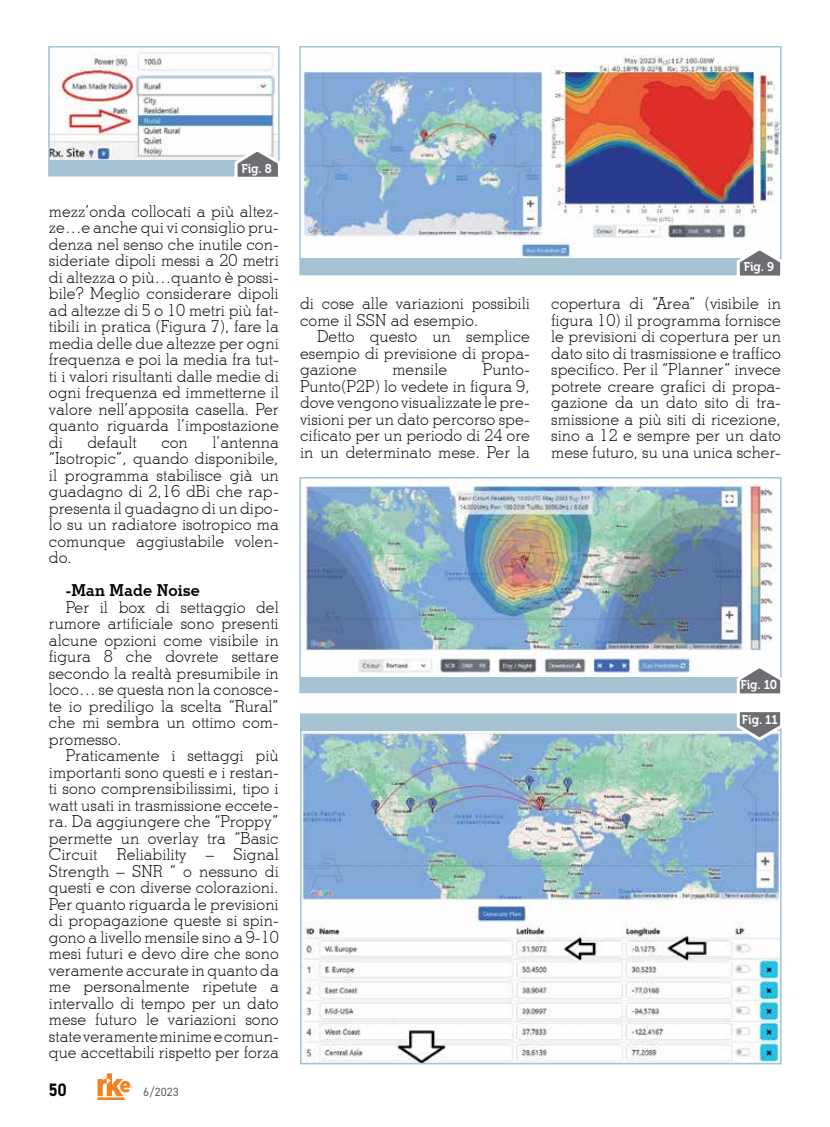
<style>
.page{position:relative;width:830px;height:1127px;background:#fff}
.page>*{position:absolute;margin:0;border:0;box-sizing:border-box;transform-origin:0 0}
.t1{font:700 18px "DIN2014";color:#000;scale:.9 1}
.t2{font:300 16.5px/16.5px "Stymie BT";color:#000;text-align:justify}
.t3{font:700 16.5px "Stymie BT";color:#000}
.t4{font:12.75px "Museo 700";letter-spacing:-.01em;color:#fff;scale:.95 1}
.t5{font:12px "DIN2014";color:#636466}
</style>
<div class="page">
<svg style="left:97px;top:1073px;width:33px;height:27px"></svg>
<div style="left:49px;top:47px;width:230px;height:129px;background:#a5c3d2"></div>
<img style="left:51px;top:49px;width:225px;height:110px">
<div style="left:48px;top:46px;width:231px;height:130px;border:2px solid #a5c3d2"></div>
<div style="left:300px;top:47px;width:480px;height:228px;background:#a5c3d2"></div>
<img style="left:302px;top:49px;width:476px;height:208px">
<div style="left:299px;top:46px;width:482px;height:229px;border:2px solid #a5c3d2"></div>
<div style="left:300px;top:478px;width:480px;height:214px;background:#a5c3d2"></div>
<img style="left:302px;top:480px;width:476px;height:196px">
<div style="left:299px;top:477px;width:482px;height:216px;border:2px solid #a5c3d2"></div>
<div style="left:301px;top:714px;width:479px;height:349px;background:#a5c3d2"></div>
<img style="left:303px;top:731px;width:475px;height:330px">
<div style="left:300px;top:713px;width:481px;height:351px;border:2px solid #a5c3d2"></div>
<svg style="left:735px;top:712px;width:47px;height:31px"></svg>
<svg style="left:233px;top:146px;width:47px;height:31px"></svg>
<svg style="left:735px;top:244px;width:47px;height:32px;background:#afb1b3"></svg>
<svg style="left:735px;top:662px;width:47px;height:32px;background:#b0b2b4"></svg>
<p class="t4" style="left:241px;top:161px;width:33px">Fig. 8</p>
<p class="t2" style="left:49px;top:202px;width:231px">mezz’onda collocati a più altez&shy;ze…e anche qui vi consiglio pru&shy;denza nel senso che inutile con&shy;sideriate dipoli messi a 20 metri di altezza o più…quanto è possi&shy;bile? Meglio considerare dipoli ad altezze di 5 o 10 metri più fat&shy;tibili in pratica (Figura 7), fare la media delle due altezze per ogni frequenza e poi la media fra tut&shy;ti i valori risultanti dalle medie di ogni frequenza ed immetterne il valore nell’apposita casella. Per quanto riguarda l’impostazione di</p>
<p class="t2" style="left:49px;top:433px;width:231px;text-indent:163px">l’antenna “Isotropic”, quando disponibile, il programma stabilisce già un guadagno di 2,16 dBi che rap&shy;presenta il guadagno di un dipo&shy;lo su un radiatore isotropico ma comunque aggiustabile volen&shy;do.</p>
<p class="t3" style="left:66px;top:580px;width:135px">-Man Made Noise</p>
<p class="t2" style="left:49px;top:598px;width:231px;text-indent:17px">Per il box di settaggio del rumore artificiale sono presenti alcune opzioni come visibile in figura 8 che dovrete settare secondo la realtà presumibile in loco… se questa non la conosce&shy;te io prediligo la scelta “Rural” che mi sembra un ottimo com&shy;promesso.</p>
<p class="t2" style="left:49px;top:747px;width:231px;text-indent:17px">Praticamente i settaggi più importanti sono questi e i restan&shy;ti sono comprensibilissimi, tipo i watt usati in trasmissione eccete&shy;ra. Da aggiungere che “Proppy” permette un overlay tra “Basic Circuit Reliability – Signal Strength – SNR “ o nessuno di questi e con diverse colorazioni.<br>Per quanto riguarda le previsioni di propagazione queste si spin&shy;gono a livello mensile sino a 9-10 mesi futuri e devo dire che sono veramente accurate in quanto da me personalmente ripetute a intervallo di tempo per un dato mese futuro le variazioni sono state veramente minime e comun&shy;que accettabili rispetto per forza</p>
<p class="t2" style="left:87px;top:433px;width:51px">default</p>
<p class="t2" style="left:161px;top:433px;width:28px">con</p>
<p class="t1" style="left:49px;top:1078px;width:21px">50</p>
<p class="t5" style="left:143px;top:1084px;width:37px">6/2023</p>
<p class="t2" style="left:300px;top:295px;width:231px">di cose alle variazioni possibili come il SSN ad esempio.</p>
<p class="t2" style="left:300px;top:328px;width:231px;text-indent:17px">Detto questo un semplice esempio di previsione di propa&shy;gazione</p>
<p class="t2" style="left:300px;top:361px;width:231px;text-indent:183px">Punto-Punto(P2P) lo vedete in figura 9, dove vengono visualizzate le pre&shy;visioni per un dato percorso spe&shy;cificato per un periodo di 24 ore in un determinato mese. Per la</p>
<p class="t2" style="left:392px;top:361px;width:56px">mensile</p>
<p class="t4" style="left:743px;top:260px;width:33px">Fig. 9</p>
<p class="t2" style="left:551px;top:295px;width:231px">copertura di “Area” (visibile in figura 10) il programma fornisce le previsioni di copertura per un dato sito di trasmissione e traffico specifico. Per il “Planner” invece potrete creare grafici di propa&shy;gazione da un dato sito di tra&shy;smissione a più siti di ricezione, sino a 12 e sempre per un dato mese futuro, su una unica scher-</p>
<p class="t4" style="left:740px;top:678px;width:40px">Fig. 10</p>
<p class="t4" style="left:741px;top:712px;width:39px">Fig. 11</p>
</div>
